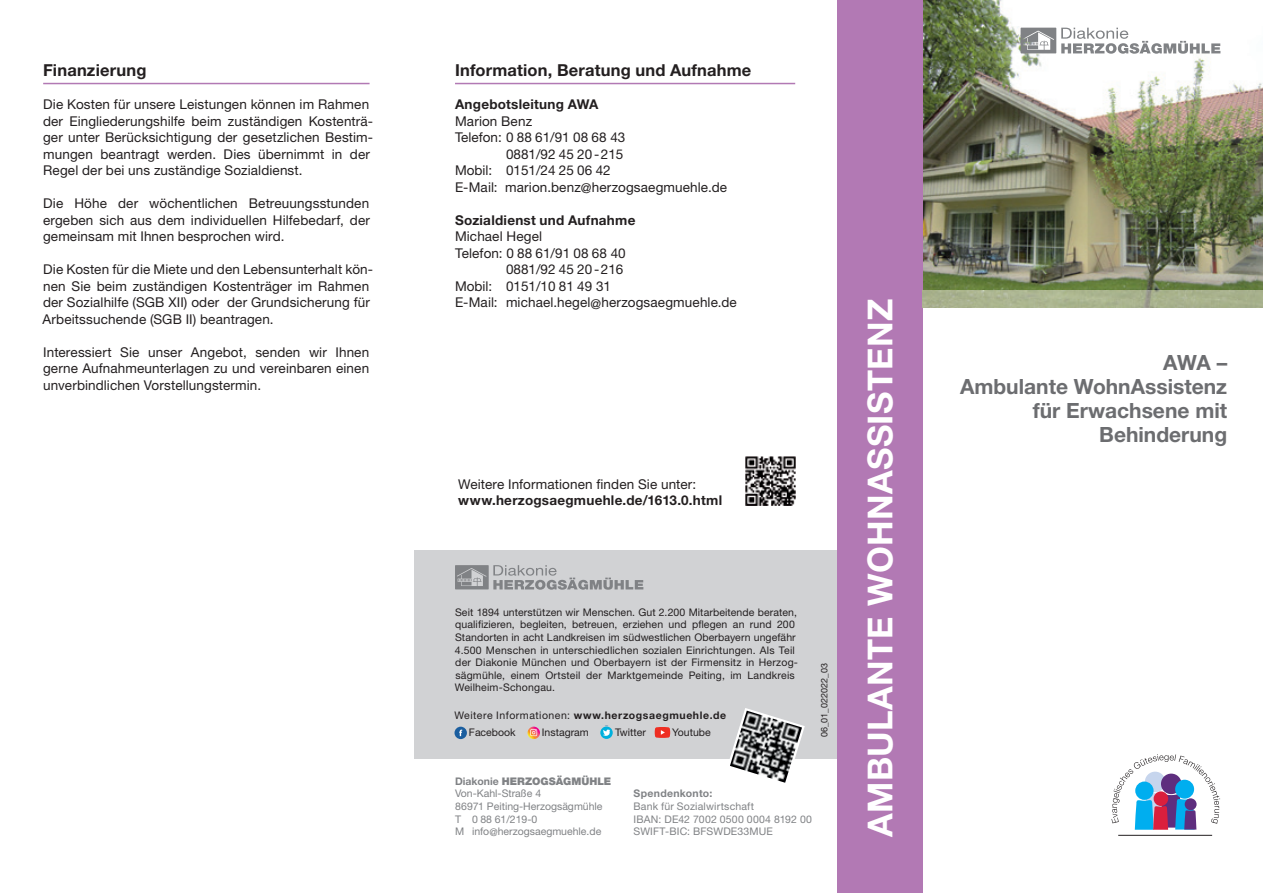
<style>
.page{position:relative;width:1263px;height:893px;background:#fff}
.page>*{position:absolute;margin:0;border:0;box-sizing:border-box;transform-origin:0 0}
.t1{font:700 34.5px "Helvetica Neue LT Std";letter-spacing:.01em;color:#fff}
.t2{font:700 21px/24px "Helvetica Neue LT Std";color:#6c6d70;text-align:right}
.t3{font:700 16.5px "Helvetica Neue LT Std";letter-spacing:.01em;color:#231f20}
.t4{font:13.5px/16.5px "Helvetica Neue LT Std";letter-spacing:.01em;color:#231f20}
.t5{font:700 13.5px "Helvetica Neue LT Std";letter-spacing:.02em;color:#231f20}
.t6{font:10.5px/12.6px "Helvetica Neue LT Std";letter-spacing:.015em;color:#231f20}
.t7{font:10.5px/12.6px "Helvetica Neue LT Std";color:#808285}
.t8{font:700 10.5px "Helvetica Neue LT Std";letter-spacing:.03em;color:#808285}
.t9{font:9px "Helvetica Neue LT Std";color:#231f20}
.s1{font-weight:700}
.s2{font-weight:900}
</style>
<div class="page">
<img style="left:923px;top:0;width:340px;height:291px">
<hr style="left:1118px;top:835px;width:94px;height:1px;background:#231f20">
<svg style="left:1111px;top:754px;width:109px;height:76px"></svg>
<svg style="left:1020px;top:28px;width:200px;height:26px"></svg>
<div style="left:415px;top:550px;width:426px;height:209px;background:#d1d2d4"></div>
<svg style="left:454px;top:727px;width:13px;height:12px"></svg>
<svg style="left:459px;top:730px;width:3px;height:6px"></svg>
<svg style="left:527px;top:727px;width:13px;height:12px"></svg>
<svg style="left:600px;top:726px;width:13px;height:13px"></svg>
<svg style="left:603px;top:729px;width:8px;height:7px"></svg>
<svg style="left:655px;top:727px;width:15px;height:11px"></svg>
<svg style="left:455px;top:565px;width:188px;height:25px"></svg>
<hr style="left:43px;top:83px;width:327px;height:1px;background:#b279b4">
<div style="left:838px;top:0;width:85px;height:893px;background:#b279b4"></div>
<hr style="left:455px;top:83px;width:340px;height:1px;background:#b279b4">
<img style="left:923px;top:291px;width:340px;height:16px">
<img style="left:745px;top:456px;width:50px;height:50px">
<svg style="left:744px;top:708px;width:61px;height:26px"></svg>
<img style="left:730px;top:711px;width:72px;height:72px">
<p class="t3" style="left:43px;top:60px;width:105px">Finanzierung</p>
<p class="t4" style="left:43px;top:96px;width:332px">Die Kosten für unsere Leistungen können im Rahmen der Eingliederungshilfe beim zuständigen Kostenträ&shy;ger unter Berücksichtigung der gesetzlichen Bestim&shy;mungen beantragt werden. Dies übernimmt in der Regel der bei uns zuständige Sozialdienst.</p>
<p class="t4" style="left:43px;top:195px;width:328px;text-align:justify">Die Höhe der wöchentlichen Betreuungsstunden ergeben sich aus dem individuellen Hilfebedarf, der gemeinsam mit Ihnen besprochen wird.</p>
<p class="t4" style="left:42px;top:261px;width:332px">Die Kosten für die Miete und den Lebensunterhalt kön&shy;nen Sie beim zuständigen Kostenträger im Rahmen der Sozialhilfe (SGB XII) oder der Grundsicherung für Arbeitssuchende (SGB II) beantragen.</p>
<p class="t4" style="left:43px;top:343px;width:328px;text-align:justify">Interessiert Sie unser Angebot, senden wir Ihnen gerne Aufnahmeunterlagen zu und vereinbaren einen unverbindlichen Vorstellungstermin.</p>
<p class="t3" style="left:455px;top:60px;width:298px">Information, Beratung und Aufnahme</p>
<p class="t5" style="left:455px;top:96px;width:145px">Angebotsleitung AWA</p>
<p class="t4" style="left:455px;top:112px;width:79px">Marion Benz</p>
<p class="t4" style="left:455px;top:129px;width:172px">Telefon: 0 88 61/91 08 68 43</p>
<p class="t4" style="left:506px;top:145px;width:119px">0881/92 45 20 - 215</p>
<p class="t4" style="left:455px;top:162px;width:157px">Mobil: 0151/24 25 06 42</p>
<p class="t4" style="left:455px;top:178px;width:274px">E-Mail: marion.benz@herzogsaegmuehle.de</p>
<p class="t5" style="left:455px;top:211px;width:182px">Sozialdienst und Aufnahme</p>
<p class="t4" style="left:455px;top:228px;width:89px">Michael Hegel</p>
<p class="t4" style="left:455px;top:244px;width:172px">Telefon: 0 88 61/91 08 68 40</p>
<p class="t4" style="left:506px;top:261px;width:119px">0881/92 45 20 - 216</p>
<p class="t4" style="left:455px;top:277px;width:158px">Mobil: 0151/10 81 49 31</p>
<p class="t4" style="left:455px;top:294px;width:283px">E-Mail: michael.hegel@herzogsaegmuehle.de</p>
<p class="t4" style="left:458px;top:475px;width:239px">Weitere Informationen finden Sie unter:</p>
<p class="t5" style="left:458px;top:492px;width:266px">www.herzogsaegmuehle.de/1613.0.html</p>
<p class="t6" style="left:455px;top:606px;width:345px">Seit 1894 unterstützen wir Menschen. Gut 2.200 Mitarbeitende beraten, qualifizieren, begleiten, betreuen, erziehen und pflegen an rund 200<br>Stand orten in acht Landkreisen im südwestlichen Oberbayern ungefähr 4.500 Menschen in unterschiedlichen sozialen Einrichtungen. Als Teil der Diakonie München und Oberbayern ist der Firmensitz in Herzog&shy;sägmühle, einem Ortsteil der Marktgemeinde Peiting, im Landkreis Weilheim-Schongau.</p>
<p class="t6" style="left:469px;top:707px;width:259px;line-height:17px;text-indent:-15px">Weitere Informationen: <span class="s1">www.herzogsaegmuehle.de<br></span>Facebook</p>
<p class="t6" style="left:542px;top:726px;width:48px">Instagram</p>
<p class="t6" style="left:615px;top:726px;width:32px">Twitter</p>
<p class="t6" style="left:672px;top:726px;width:40px">Youtube</p>
<p class="t7" style="left:455px;top:775px;width:158px"><span class="s1">Diakonie</span> <span class="s2">HERZOGSÄGMÜHLE<br></span>Von-Kahl-Straße 4<br>86971 Peiting-Herzogsägmühle<br>T 0 88 61/219-0<br>M info@herzogsaegmuehle.de</p>
<p class="t8" style="left:634px;top:787px;width:80px">Spendenkonto:</p>
<p class="t7" style="left:634px;top:800px;width:180px">Bank für Sozialwirtschaft<br>IBAN: DE42 7002 0500 0004 8192 00<br>SWIFT-BIC: BFSWDE33MUE</p>
<p class="t9" style="left:819px;top:737px;width:75px;rotate:-90deg">06_01_022022_03</p>
<h1 class="t1" style="left:859px;top:837px;width:539px;rotate:-90deg">AMBULANTE WOHNASSISTENZ</h1>
<h2 class="t2" style="left:960px;top:350px;width:269px">AWA –<br>Ambulante WohnAssistenz für Erwachsene mit<br>Behinderung</h2>
</div>
